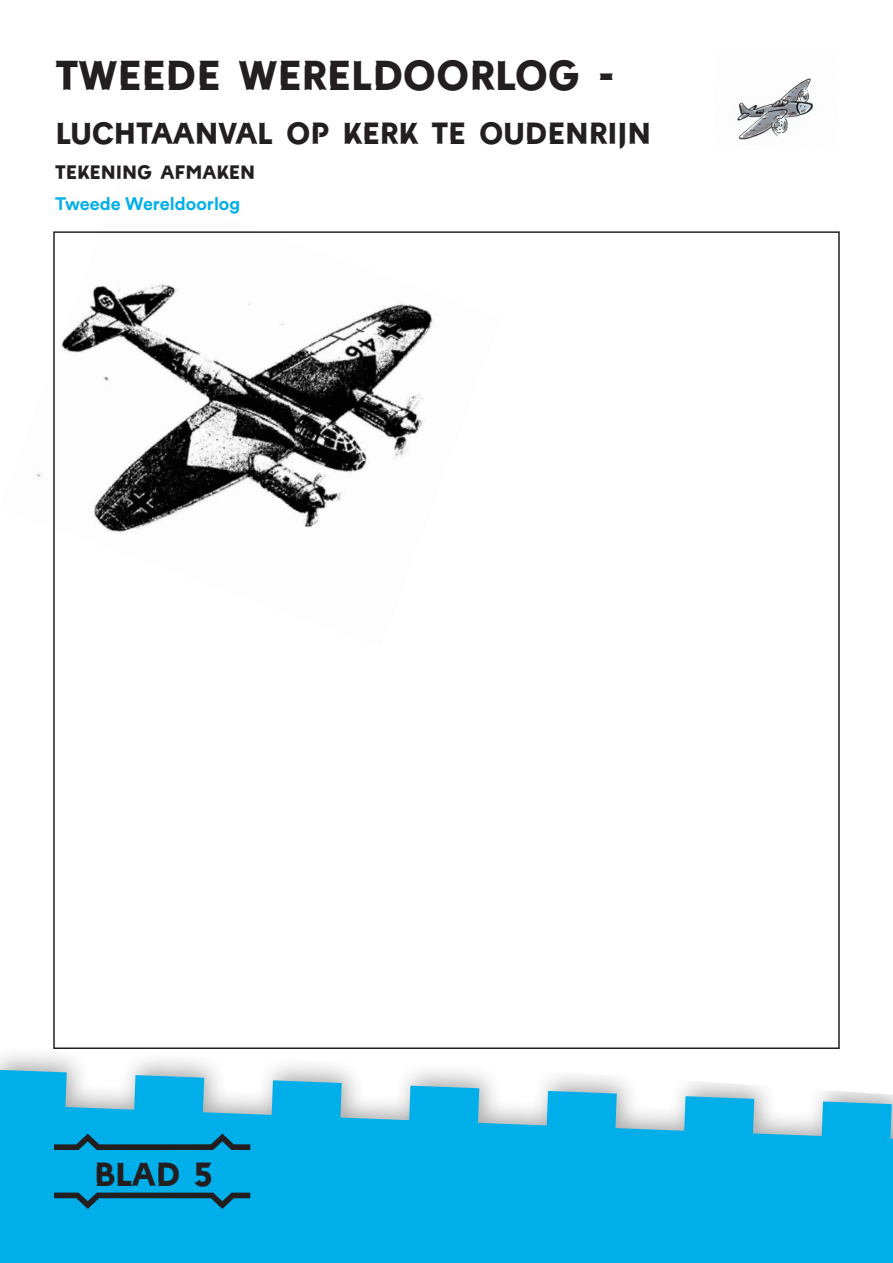
<style>
.page{position:relative;width:893px;height:1263px;background:#fff}
.page>*{position:absolute;margin:0;border:0;box-sizing:border-box;transform-origin:0 0}
.t1{font:45px "Castellum";color:#231f20}
.t2{font:36px "Castellum";color:#231f20}
.t3{font:33px "Castellum";color:#231f20}
.t4{font:21px "Castellum";color:#231f20}
.t5{font:700 18px "Circular Std";color:#00afea}
</style>
<div class="page">
<img style="left:37px;top:284px;width:396px;height:248px">
<svg style="left:0;top:1070px;width:893px;height:193px;background:#2ab9ea"></svg>
<svg style="left:54px;top:1192px;width:196px;height:17px;background:#0c7ba1"></svg>
<svg style="left:54px;top:1133px;width:196px;height:17px;background:#0c7ba1"></svg>
<img style="left:731px;top:78px;width:82px;height:62px">
<p class="t1" style="left:55px;top:54px;width:561px">TWEEDE WERELDOORLOG -</p>
<p class="t3" style="left:55px;top:118px;width:597px">LUCHTAANVAL OP KERK TE OUDENRIJN</p>
<p class="t4" style="left:55px;top:162px;width:202px">TEKENING AFMAKEN</p>
<p class="t5" style="left:55px;top:192px;width:187px">Tweede Wereldoorlog</p>
<p class="t2" style="left:94px;top:1157px;width:119px">BLAD 5</p>
</div>
